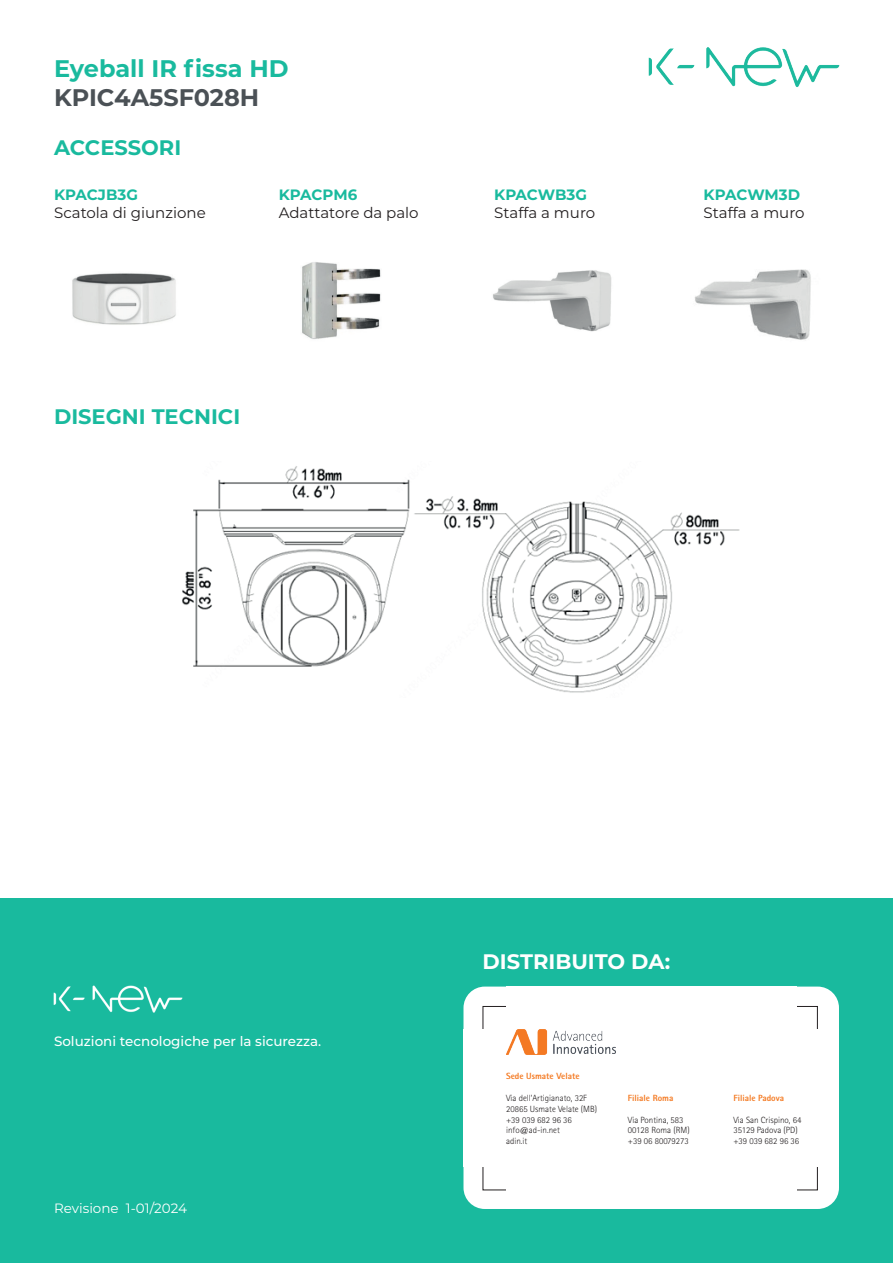
<style>
.page{position:relative;width:893px;height:1263px;background:#fff}
.page>*{position:absolute;margin:0;border:0;box-sizing:border-box;transform-origin:0 0}
.t1{font:700 24px "Montserrat";color:#19ba9e}
.t2{font:700 24px "Montserrat";color:#4b5156}
.t3{font:700 21px "Montserrat";color:#19ba9e}
.t4{font:700 21px "Montserrat";color:#fff}
.t5{font:15px "Montserrat";color:#231f20}
.t6{font:700 15px "Montserrat";color:#19ba9e}
.t7{font:500 13.5px "Montserrat";color:#fff}
.t8{font:13.5px "Montserrat";color:#fff}
.t9{font:300 9px/10.8px "Rotis Sans Serif Std";color:#231f20}
.t10{font:800 9px "Rotis Sans Serif Std";color:#f47921}
</style>
<div class="page">
<div style="left:0;top:898px;width:893px;height:365px;background:#19ba9e"></div>
<div style="left:463px;top:986px;width:376px;height:223px;background:#fff;border-radius:21px"></div>
<img style="left:506px;top:1029px;width:110px;height:26px">
<img style="left:53px;top:985px;width:130px;height:28px">
<img style="left:648px;top:47px;width:192px;height:40px">
<img style="left:72px;top:273px;width:104px;height:52px">
<img style="left:302px;top:262px;width:79px;height:77px">
<img style="left:493px;top:270px;width:119px;height:62px">
<img style="left:695px;top:269px;width:116px;height:71px">
<img style="left:182px;top:466px;width:558px;height:227px">
<h1 class="t1" style="left:54px;top:51px;width:236px">Eyeball IR fissa HD</h1>
<h1 class="t2" style="left:54px;top:80px;width:207px">KPIC4A5SF028H</h1>
<h2 class="t3" style="left:54px;top:133px;width:129px">ACCESSORI</h2>
<h3 class="t6" style="left:54px;top:184px;width:85px">KPACJB3G</h3>
<h3 class="t5" style="left:54px;top:203px;width:153px">Scatola di giunzione</h3>
<h3 class="t6" style="left:279px;top:184px;width:80px">KPACPM6</h3>
<h3 class="t5" style="left:279px;top:203px;width:141px">Adattatore da palo</h3>
<h2 class="t3" style="left:54px;top:402px;width:188px">DISEGNI TECNICI</h2>
<h3 class="t6" style="left:494px;top:184px;width:94px">KPACWB3G</h3>
<h3 class="t5" style="left:494px;top:203px;width:102px">Staffa a muro</h3>
<h3 class="t6" style="left:704px;top:184px;width:98px">KPACWM3D</h3>
<h3 class="t5" style="left:704px;top:203px;width:102px">Staffa a muro</h3>
<h3 class="t7" style="left:54px;top:1032px;width:269px">Soluzioni tecnologiche per la sicurezza.</h3>
<h3 class="t8" style="left:54px;top:1198px;width:135px">Revisione 1-01/2024</h3>
<h2 class="t4" style="left:483px;top:946px;width:189px">DISTRIBUITO DA:</h2>
<p class="t10" style="left:506px;top:1070px;width:75px">Sede Usmate Velate</p>
<p class="t9" style="left:506px;top:1092px;width:92px">Via dell’Artigianato, 32F<br>20865 Usmate Velate (MB) +39 039 682 96 36 info@ad-in.net<br>adin.it</p>
<p class="t10" style="left:628px;top:1092px;width:47px">Filiale Roma</p>
<p class="t9" style="left:628px;top:1114px;width:63px">Via Pontina, 583<br>00128 Roma (RM) +39 06 80079273</p>
<p class="t10" style="left:733px;top:1092px;width:52px">Filiale Padova</p>
<p class="t9" style="left:733px;top:1114px;width:69px">Via San Crispino, 64<br>35129 Padova (PD) +39 039 682 96 36</p>
</div>
